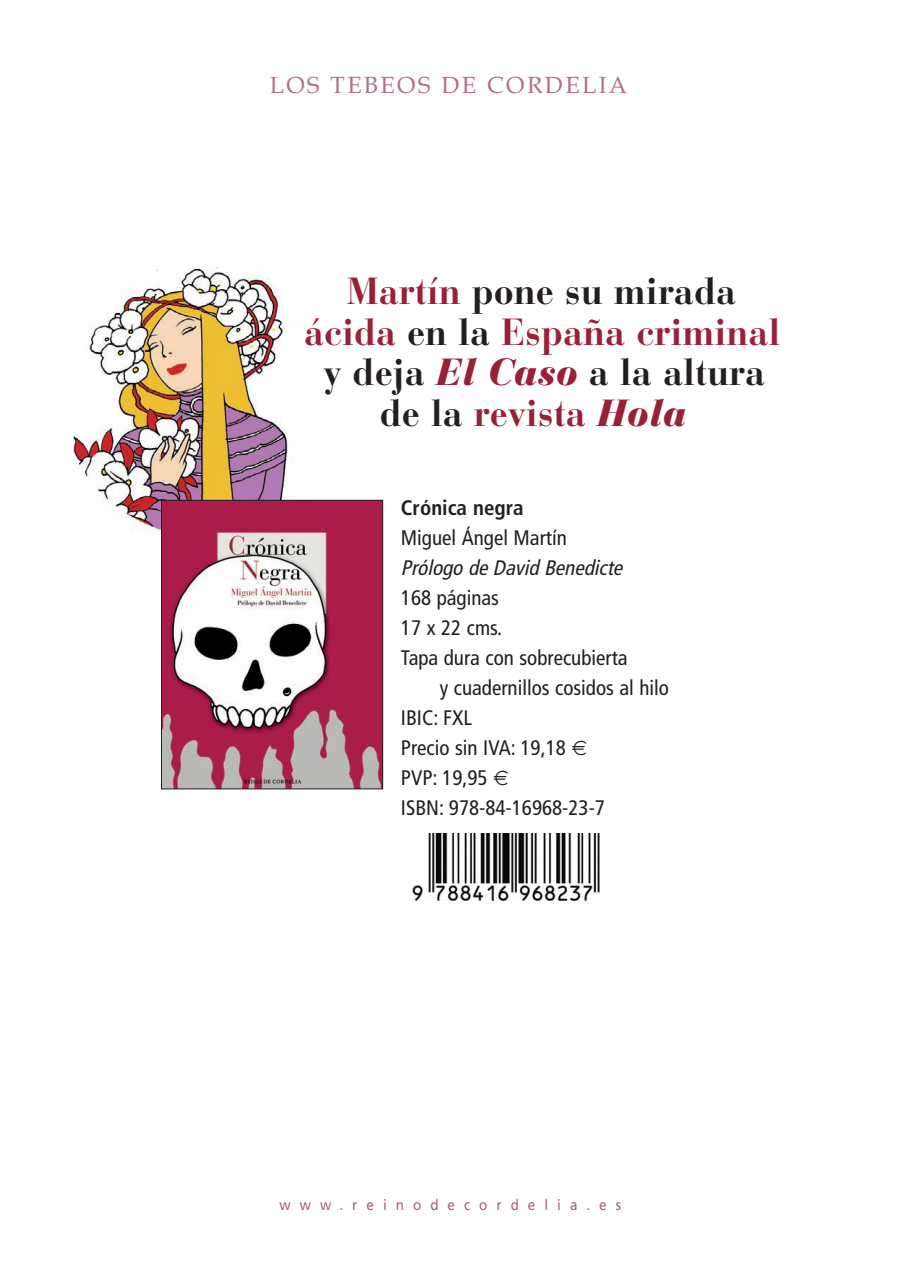
<style>
.page{position:relative;width:897px;height:1264px;background:#fff}
.page>*{position:absolute;margin:0;border:0;box-sizing:border-box;transform-origin:0 0}
.t1{font:700 37.5px/40.5px "Bauer Bodoni";color:#231f20;text-align:center;scale:.96 1}
.t2{font:23.4px "Book Antiqua";letter-spacing:.1em;color:#b66e80}
.t3{font:condensed 21px "Frutiger";color:#231f20}
.t4{font:italic condensed 21px "Frutiger";color:#231f20}
.t5{font:700 condensed 21px "Frutiger";color:#231f20}
.t6{font:15px "Frutiger";letter-spacing:.665em;color:#a06671;scale:.9 1}
.s1{color:#9a1f39}
.s2{font-weight:900;font-style:italic;color:#9a1f39}
</style>
<div class="page">
<img style="left:74px;top:266px;width:239px;height:265px">
<img style="left:163px;top:502px;width:218px;height:285px">
<div style="left:161px;top:500px;width:222px;height:289px;border:1px solid #231f20"></div>
<img style="left:412px;top:833px;width:188px;height:67px">
<p class="t2" style="left:270px;top:72px;width:359px">LOS TEBEOS DE CORDELIA</p>
<h1 class="t1" style="left:304px;top:276px;width:497px"><span class="s1">Martín</span> pone su mirada <span class="s1">ácida</span> en la <span class="s1">España criminal </span>y deja <span class="s2">El Caso</span> a la altura de la <span class="s1">revista</span> <span class="s2">Hola</span></h1>
<p class="t5" style="left:401px;top:499px;width:124px">Crónica negra</p>
<p class="t3" style="left:401px;top:529px;width:167px">Miguel Ángel Martín</p>
<p class="t4" style="left:401px;top:559px;width:227px">Prólogo de David Benedicte</p>
<p class="t3" style="left:401px;top:589px;width:99px">168 páginas</p>
<p class="t3" style="left:401px;top:619px;width:103px">17 x 22 cms.</p>
<p class="t3" style="left:401px;top:649px;width:228px">Tapa dura con sobrecubierta</p>
<p class="t3" style="left:440px;top:679px;width:231px">y cuadernillos cosidos al hilo</p>
<p class="t3" style="left:401px;top:709px;width:72px">IBIC: FXL</p>
<p class="t3" style="left:401px;top:739px;width:166px">Precio sin IVA: 19,18</p>
<p class="t3" style="left:401px;top:769px;width:88px">PVP: 19,95</p>
<p class="t3" style="left:401px;top:799px;width:205px">ISBN: 978-84-16968-23-7</p>
<p class="t6" style="left:279px;top:1198px;width:381px">www.reinodecordelia.es</p>
</div>
